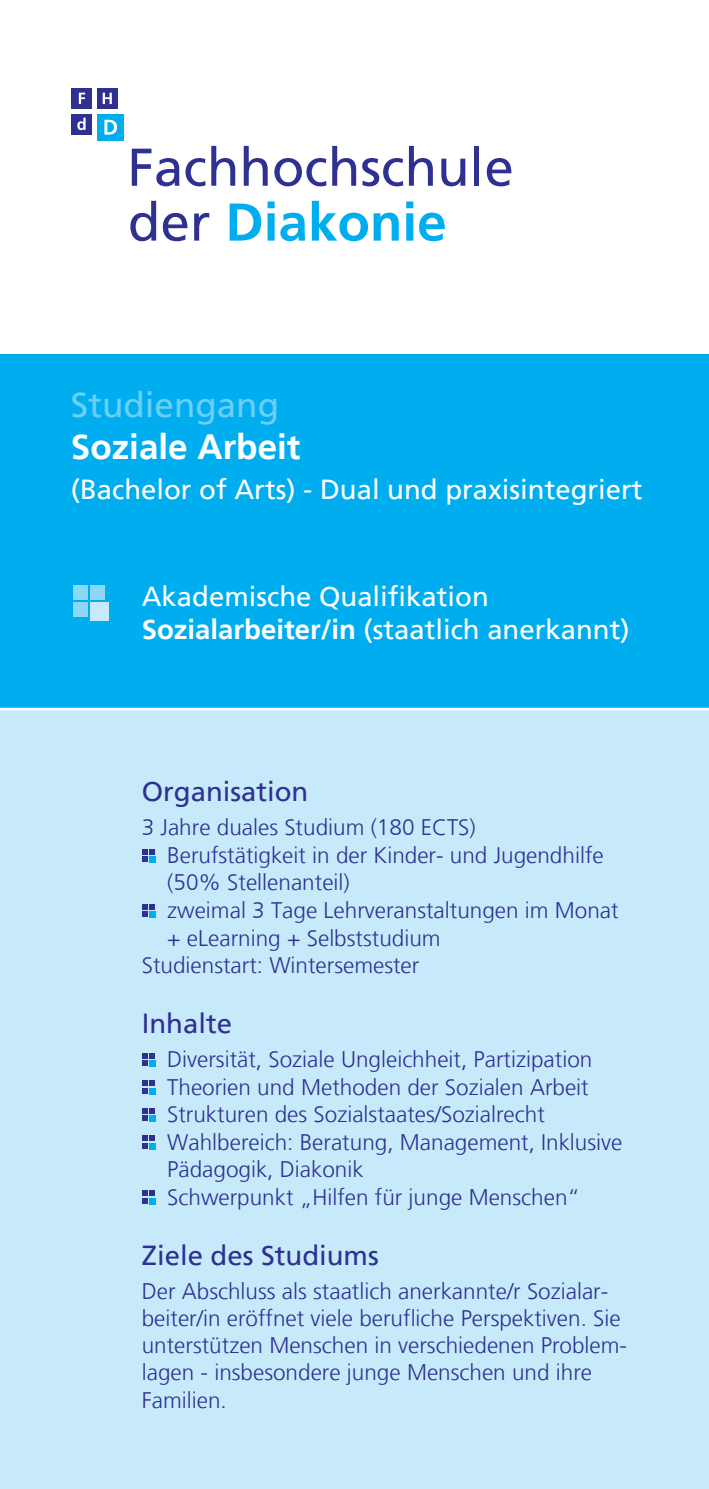
<style>
.page{position:relative;width:709px;height:1489px;background:#fff}
.page>*{position:absolute;margin:0;border:0;box-sizing:border-box;transform-origin:0 0}
.t1{font:700 35px/42px "Frutiger";color:#fff}
.t2{font:27.5px/33px "Frutiger";color:#fff}
.t3{font:27.5px "Frutiger";color:#2e3092}
.t4{font:300 22.5px/27.2px "Frutiger";color:#2e3092}
.s1{font-weight:400;color:#6bcff6}
.s2{font-weight:700}
</style>
<div class="page">
<div style="left:0;top:709px;width:709px;height:779px;background:#c6eafa"></div>
<div style="left:149px;top:856px;width:7px;height:7px;background:#00aeef"></div>
<svg style="left:142px;top:849px;width:12px;height:12px"></svg>
<div style="left:149px;top:911px;width:7px;height:7px;background:#00aeef"></div>
<svg style="left:142px;top:904px;width:12px;height:12px"></svg>
<div style="left:149px;top:1060px;width:7px;height:7px;background:#00aeef"></div>
<svg style="left:142px;top:1053px;width:12px;height:12px"></svg>
<div style="left:149px;top:1087px;width:7px;height:7px;background:#00aeef"></div>
<svg style="left:142px;top:1080px;width:12px;height:13px"></svg>
<div style="left:149px;top:1115px;width:7px;height:7px;background:#00aeef"></div>
<svg style="left:142px;top:1108px;width:12px;height:12px"></svg>
<div style="left:149px;top:1142px;width:7px;height:7px;background:#00aeef"></div>
<svg style="left:142px;top:1135px;width:12px;height:13px"></svg>
<div style="left:149px;top:1197px;width:7px;height:7px;background:#00aeef"></div>
<svg style="left:142px;top:1190px;width:12px;height:13px"></svg>
<div style="left:0;top:354px;width:709px;height:355px;background:#00aeef"></div>
<hr style="left:0;top:707px;width:709px;height:3px;background:#fff">
<div style="left:73px;top:585px;width:14px;height:14px;background:#8dd7f7"></div>
<div style="left:90px;top:585px;width:14px;height:14px;background:#8dd7f7"></div>
<div style="left:90px;top:602px;width:18px;height:18px;background:#c6eafa"></div>
<div style="left:73px;top:602px;width:14px;height:14px;background:#8dd7f7"></div>
<svg style="left:130px;top:201px;width:26px;height:40px"></svg>
<svg style="left:163px;top:213px;width:24px;height:28px"></svg>
<svg style="left:194px;top:213px;width:15px;height:27px"></svg>
<svg style="left:230px;top:203px;width:31px;height:37px"></svg>
<div style="left:267px;top:201px;width:8px;height:7px;background:#00aeef"></div>
<div style="left:267px;top:213px;width:8px;height:28px;background:#00aeef"></div>
<svg style="left:280px;top:213px;width:25px;height:28px"></svg>
<svg style="left:312px;top:201px;width:87px;height:40px"></svg>
<div style="left:406px;top:201px;width:7px;height:7px;background:#00aeef"></div>
<div style="left:406px;top:213px;width:7px;height:28px;background:#00aeef"></div>
<svg style="left:419px;top:213px;width:26px;height:28px"></svg>
<svg style="left:132px;top:149px;width:47px;height:37px"></svg>
<svg style="left:185px;top:158px;width:20px;height:28px"></svg>
<svg style="left:211px;top:146px;width:24px;height:40px"></svg>
<svg style="left:244px;top:146px;width:24px;height:40px"></svg>
<svg style="left:274px;top:158px;width:52px;height:28px"></svg>
<svg style="left:332px;top:146px;width:24px;height:40px"></svg>
<svg style="left:362px;top:158px;width:41px;height:28px"></svg>
<svg style="left:409px;top:146px;width:24px;height:40px"></svg>
<svg style="left:441px;top:159px;width:24px;height:27px"></svg>
<div style="left:474px;top:146px;width:5px;height:40px;background:#2e3092"></div>
<svg style="left:487px;top:158px;width:24px;height:28px"></svg>
<div style="left:71px;top:88px;width:21px;height:21px;background:#2e3092"></div>
<svg style="left:79px;top:93px;width:6px;height:11px"></svg>
<div style="left:97px;top:88px;width:21px;height:21px;background:#2e3092"></div>
<svg style="left:103px;top:93px;width:9px;height:11px"></svg>
<div style="left:97px;top:114px;width:27px;height:27px;background:#00aeef"></div>
<svg style="left:104px;top:120px;width:13px;height:15px"></svg>
<div style="left:71px;top:114px;width:21px;height:20px;background:#2e3092"></div>
<svg style="left:77px;top:118px;width:9px;height:12px"></svg>
<p class="t1" style="left:71px;top:384px;width:231px"><span class="s1">Studiengang<br></span>Soziale Arbeit</p>
<p class="t2" style="left:71px;top:473px;width:573px">(Bachelor of Arts) - Dual und praxisintegriert</p>
<p class="t2" style="left:142px;top:579px;width:489px">Akademische Qualifikation<br><span class="s2">Sozialarbeiter/in</span> (staatlich anerkannt)</p>
<p class="t3" style="left:142px;top:775px;width:168px">Organisation</p>
<p class="t4" style="left:142px;top:814px;width:335px">3 Jahre duales Studium (180 ECTS)</p>
<p class="t4" style="left:167px;top:841px;width:438px">Berufstätigkeit in der Kinder- und Jugendhilfe (50% Stellenanteil)</p>
<p class="t4" style="left:167px;top:896px;width:453px">zweimal 3 Tage Lehrveranstaltungen im Monat + eLearning + Selbststudium</p>
<p class="t4" style="left:142px;top:951px;width:279px">Studienstart: Wintersemester</p>
<p class="t3" style="left:142px;top:1006px;width:92px">Inhalte</p>
<p class="t4" style="left:167px;top:1046px;width:426px">Diversität, Soziale Ungleichheit, Partizipation</p>
<p class="t4" style="left:167px;top:1073px;width:423px">Theorien und Methoden der Sozialen Arbeit</p>
<p class="t4" style="left:167px;top:1101px;width:379px">Strukturen des Sozialstaates/Sozialrecht</p>
<p class="t4" style="left:167px;top:1128px;width:457px">Wahlbereich: Beratung, Management, Inklusive<br>Pädagogik, Diakonik</p>
<p class="t4" style="left:167px;top:1183px;width:414px">Schwerpunkt „Hilfen für junge Menschen“</p>
<p class="t3" style="left:142px;top:1238px;width:238px">Ziele des Studiums</p>
<p class="t4" style="left:142px;top:1277px;width:487px">Der Abschluss als staatlich anerkannte/r Sozialar&shy;beiter/in eröffnet viele berufliche Perspektiven. Sie unterstützen Menschen in verschiedenen Problem&shy;lagen - insbesondere junge Menschen und ihre Familien.</p>
</div>
